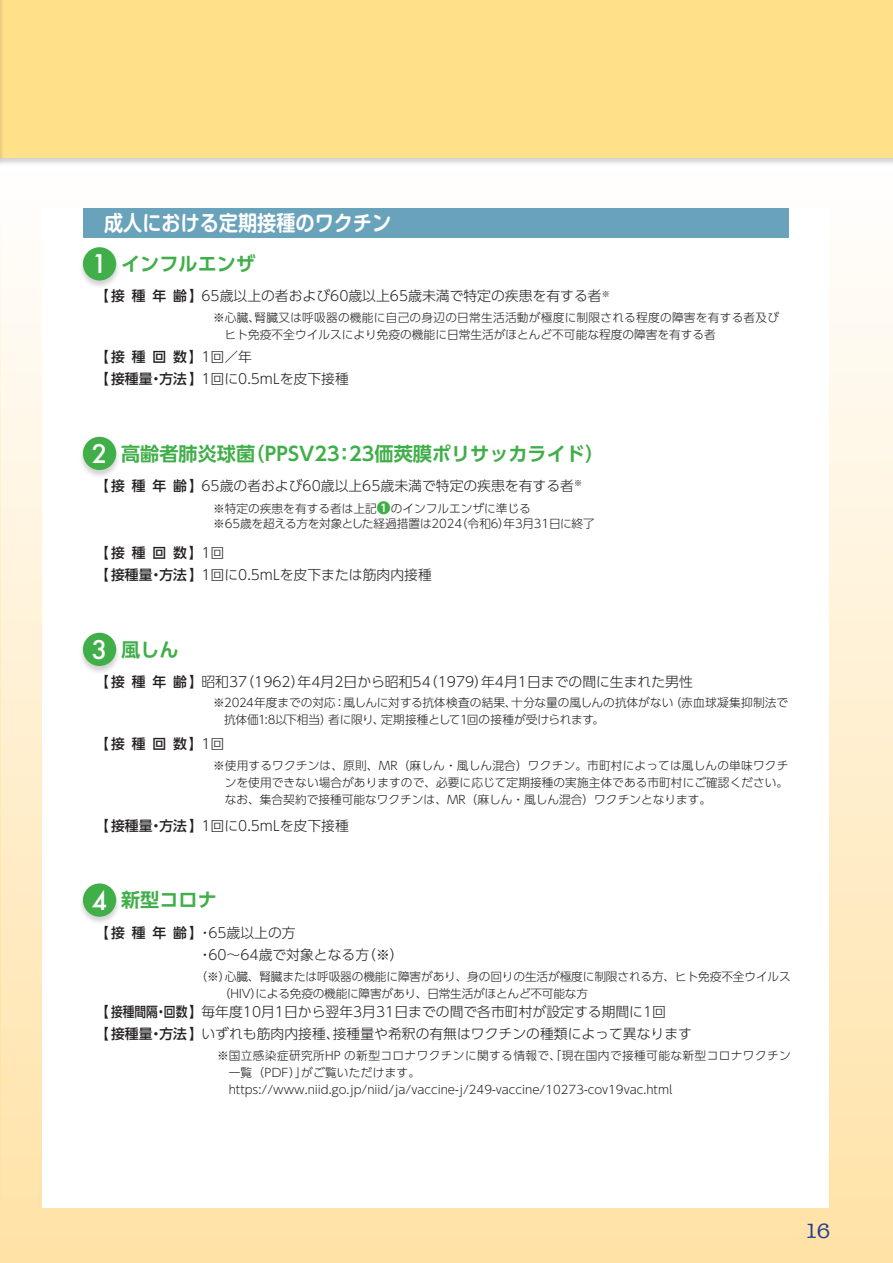
<style>
.page{position:relative;width:893px;height:1263px;background:#fff}
.page>*{position:absolute;margin:0;border:0;box-sizing:border-box;transform-origin:0 0}
.t1{font:700 21.3px "Soft Go Std De";color:#fff;scale:.9 1}
.t2{font:21.3px "American Typewriter";color:#253f8e}
.t3{font:700 19.2px "UD Shin Go Pro De";color:#40ae49}
.t4{font:300 13.8px/22.4px "UD Shin Go Pro";color:#231f20}
.t5{font:500 13.8px "UD Shin Go NT Pro";letter-spacing:.5em;color:#231f20}
.t6{font:300 11.7px/17px "UD Shin Go Pro";color:#231f20}
.t7{font:300 11.7px/17px "UD Shin Go Pro";letter-spacing:.02em;color:#231f20}
.s1{font-family:"Futura";font-weight:500;font-size:25.05px;color:#fff}
.s2{font-family:"UD Shin Go NT Pro";font-weight:500}
.s3{font-family:"UD Shin Go Pro";font-weight:300}
.s4{font-family:"UD Shin Go Pro De";font-weight:700;font-size:13.8px;color:#40ae49}
</style>
<div class="page">
<hr style="left:0;top:170px;width:1px;height:1093px;background:#ffe2a5">
<div style="left:1px;top:170px;width:892px;height:1093px;background:linear-gradient(to bottom,#fffefe,#ffe2a5)"></div>
<div style="left:0;top:0;width:893px;height:166px;background:#231f20;opacity:.2"></div>
<div style="left:0;top:0;width:893px;height:157px;background:#ffe189"></div>
<hr style="left:0;top:0;width:4px;height:166px;background:#231f20;opacity:.2">
<hr style="left:0;top:0;width:1px;height:157px;background:#ffe189">
<div style="left:43px;top:208px;width:786px;height:1000px;background:#fff"></div>
<div style="left:83px;top:208px;width:706px;height:30px;background:#69a2bb"></div>
<div style="left:78px;top:247px;width:43px;height:42px;background:#231f20;opacity:.2"></div>
<div style="left:83px;top:247px;width:33px;height:33px;background:#40ae49;border-radius:50%"></div>
<div style="left:78px;top:436px;width:43px;height:43px;background:#231f20;opacity:.2"></div>
<div style="left:83px;top:437px;width:33px;height:33px;background:#40ae49;border-radius:50%"></div>
<div style="left:78px;top:632px;width:43px;height:43px;background:#231f20;opacity:.2"></div>
<div style="left:83px;top:633px;width:33px;height:33px;background:#40ae49;border-radius:50%"></div>
<div style="left:78px;top:883px;width:43px;height:43px;background:#231f20;opacity:.2"></div>
<div style="left:83px;top:883px;width:33px;height:34px;background:#40ae49;border-radius:50%"></div>
<h1 class="t1" style="left:104px;top:208px;width:320px">成人における定期接種のワクチン</h1>
<h2 class="t3" style="left:92px;top:248px;width:165px"><span class="s1">1</span> インフルエンザ</h2>
<p class="t4" style="left:95px;top:284px;width:516px">【<span class="s2">接種年齢】</span>65歳以上の者および60歳以上65歳未満で特定の疾患を有する者<sup>※</sup></p>
<p class="t7" style="left:225px;top:308px;width:556px;text-indent:-12px">※心臓、腎臓又は呼吸器の機能に自己の身辺の日常生活活動が極度に制限される程度の障害を有する者及びヒト免疫不全ウイルスにより免疫の機能に日常生活がほとんど不可能な程度の障害を有する者</p>
<p class="t5" style="left:95px;top:345px;width:158px">【接種回数】<span class="s3">1回／年</span></p>
<p class="t4" style="left:95px;top:367px;width:255px"><span class="s2">【接種量・方法】</span>1回に0.5mLを皮下接種</p>
<h2 class="t3" style="left:92px;top:438px;width:514px"><span class="s1">2</span> 高齢者肺炎球菌（PPSV23：23価莢膜ポリサッカライド）</h2>
<p class="t4" style="left:95px;top:474px;width:488px">【<span class="s2">接種年齢】</span>65歳の者および60歳以上65歳未満で特定の疾患を有する者<sup>※</sup></p>
<p class="t6" style="left:213px;top:501px;width:383px;line-height:15.1px;text-indent:-12px">　※特定の疾患を有する者は上記<span class="s4">❶</span>のインフルエンザに準じる<br>※65歳を超える方を対象とした経過措置は2024（令和６）年３月31日に終了</p>
<p class="t5" style="left:95px;top:541px;width:131px">【接種回数】<span class="s3">1回</span></p>
<p class="t4" style="left:95px;top:563px;width:338px"><span class="s2">【接種量・方法】</span>1回に0.5mLを皮下または筋肉内接種</p>
<h2 class="t3" style="left:92px;top:634px;width:88px"><span class="s1">3</span> 風しん</h2>
<p class="t4" style="left:95px;top:670px;width:599px">【<span class="s2">接種年齢】</span>昭和37（1962）年4月2日から昭和54（1979）年4月1日までの間に生まれた男性</p>
<p class="t6" style="left:224px;top:694px;width:565px;text-indent:-11px">※2024年度までの対応：風しんに対する抗体検査の結果、十分な量の風しんの抗体がない（赤血球凝集抑制法で抗体価1:8以下相当）者に限り、定期接種として1回の接種が受けられます。</p>
<p class="t5" style="left:95px;top:733px;width:131px">【接種回数】<span class="s3">1回</span></p>
<p class="t6" style="left:225px;top:756px;width:565px;text-align:justify;text-indent:-23px">　※使用するワクチンは、原則、MR（麻しん・風しん混合）ワクチン。市町村によっては風しんの単味ワクチンを使用できない場合がありますので、必要に応じて定期接種の実施主体である市町村にご確認ください。なお、集合契約で接種可能なワクチンは、MR（麻しん・風しん混合）ワクチンとなります。</p>
<p class="t4" style="left:95px;top:814px;width:255px"><span class="s2">【接種量・方法】</span>1回に0.5mLを皮下接種</p>
<h2 class="t3" style="left:92px;top:884px;width:127px"><span class="s1">4</span> 新型コロナ</h2>
<p class="t4" style="left:198px;top:921px;width:207px">・65歳以上の方<br>・60～64歳で対象となる方（※）</p>
<p class="t6" style="left:219px;top:967px;width:573px;text-indent:-23px">（※）心臓、腎臓または呼吸器の機能に障害があり、身の回りの生活が極度に制限される方、ヒト免疫不全ウイルス（HIV）による免疫の機能に障害があり、日常生活がほとんど不可能な方</p>
<p class="t4" style="left:95px;top:1000px;width:598px"><span class="s2">【接種間隔・回数】</span>毎年度10月1日から翌年3月31日までの間で各市町村が設定する期間に1回<br><span class="s2">【接種量・方法】</span>いずれも筋肉内接種、接種量や希釈の有無はワクチンの種類によって異なります</p>
<p class="t7" style="left:229px;top:1046px;width:564px;text-indent:-12px">※国立感染症研究所HP の新型コロナワクチンに関する情報で、「現在国内で接種可能な新型コロナワクチン一覧（PDF）」がご覧いただけます。https://www.niid.go.jp/niid/ja/vaccine-j/249-vaccine/10273-cov19vac.html</p>
<p class="t5" style="left:95px;top:922px;width:109px"><span class="s3">【</span>接種年齢】</p>
<h1 class="t2" style="left:805px;top:1215px;width:27px">16</h1>
</div>
